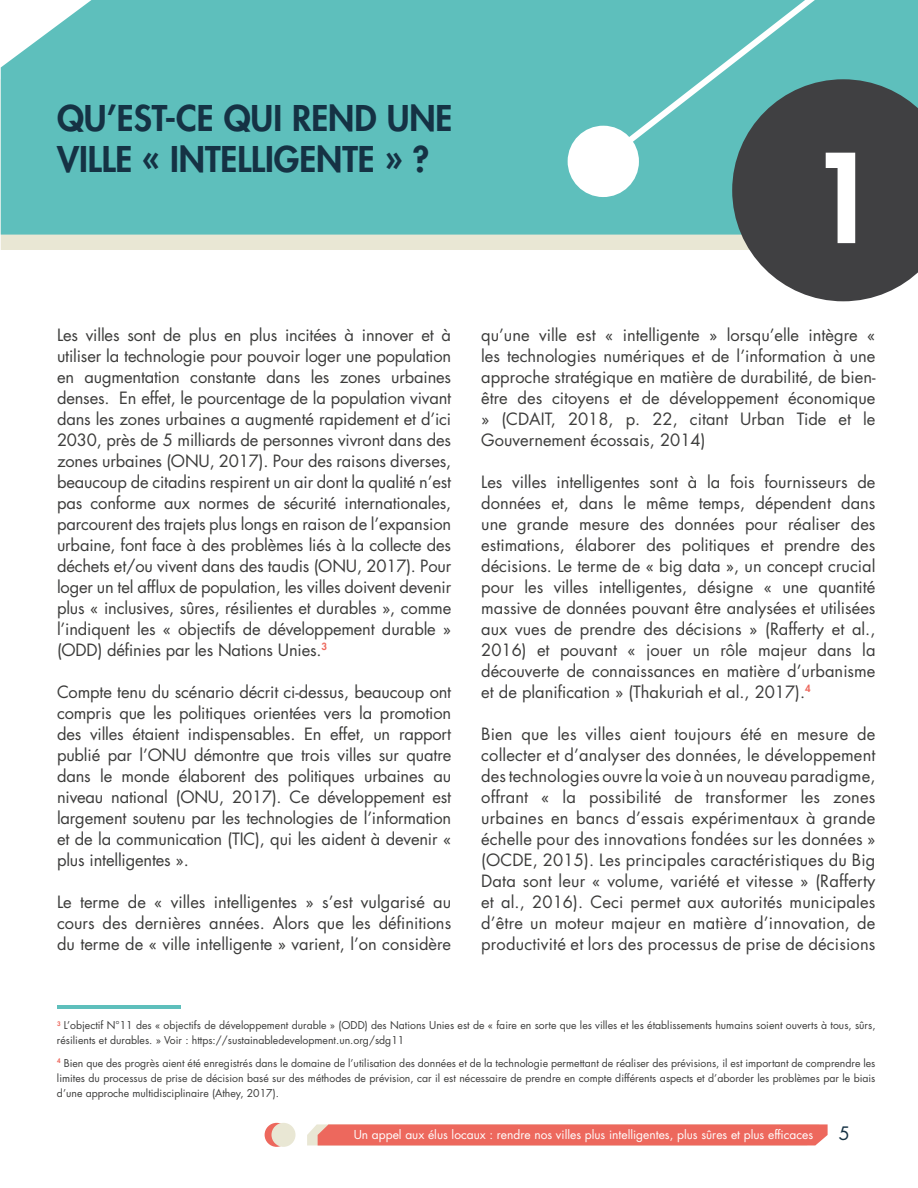
<style>
.page{position:relative;width:918px;height:1188px;background:#fff}
.page>*{position:absolute;margin:0;border:0;box-sizing:border-box;transform-origin:0 0}
.t1{font:800 120px "Futura Std";color:#fff}
.t2{font:800 34.5px/42px "Futura Std";color:#153244}
.t3{font:18px "Futura Std";color:#153244}
.t4{font:16.5px/21px "Futura Std";color:#3c3c3b;text-align:justify}
.t5{font:12px "Futura Std";color:#fff}
.t6{font:10.5px/15px "Futura Std";color:#3c3c3b}
</style>
<div class="page">
<svg style="left:307px;top:1124px;width:521px;height:21px;background:#ed6f64"></svg>
<svg style="left:265px;top:1123px;width:24px;height:24px"></svg>
<div style="left:272px;top:1123px;width:24px;height:24px;background:#e9e7d4;border-radius:50%"></div>
<div style="left:1px;top:235px;width:731px;height:15px;background:#e9e7d4"></div>
<div style="left:1px;top:0;width:731px;height:235px;background:#5ebfbc"></div>
<div style="left:567px;top:126px;width:72px;height:71px;background:#fff;border-radius:50%"></div>
<svg style="left:596px;top:0;width:322px;height:169px;background:#6ac3c1"></svg>
<svg style="left:732px;top:79px;width:186px;height:222px;background:#51595b"></svg>
<hr style="left:57px;top:1005px;width:124px;height:4px;background:#5ebfbc">
<h2 class="t2" style="left:57px;top:97px;width:397px">QU’EST-CE QUI REND UNE<br>VILLE « INTELLIGENTE » ?</h2>
<h1 class="t1" style="left:808px;top:123px;width:71px">1</h1>
<p class="t4" style="left:57px;top:324px;width:396px">Les villes sont de plus en plus incitées à innover et à utiliser la technologie pour pouvoir loger une population en augmentation constante dans les zones urbaines denses. En effet, le pourcentage de la population vivant dans les zones urbaines a augmenté rapidement et d’ici 2030, près de 5 milliards de personnes vivront dans des zones urbaines (ONU, 2017). Pour des raisons diverses, beaucoup de citadins respirent un air dont la qualité n’est pas conforme aux normes de sécurité internationales, parcourent des trajets plus longs en raison de l’expansion urbaine, font face à des problèmes liés à la collecte des déchets et/ou vivent dans des taudis (ONU, 2017). Pour loger un tel afflux de population, les villes doivent devenir plus « inclusives, sûres, résilientes et durables », comme l’indiquent les « objectifs de développement durable » (ODD) définies par les Nations Unies.<sup>3</sup></p>
<p class="t4" style="left:57px;top:681px;width:396px">Compte tenu du scénario décrit ci-dessus, beaucoup ont compris que les politiques orientées vers la promotion des villes étaient indispensables. En effet, un rapport publié par l’ONU démontre que trois villes sur quatre dans le monde élaborent des politiques urbaines au niveau national (ONU, 2017). Ce développement est largement soutenu par les technologies de l’information et de la communication (TIC), qui les aident à devenir « plus intelligentes ».</p>
<p class="t4" style="left:57px;top:891px;width:396px">Le terme de « villes intelligentes » s’est vulgarisé au cours des dernières années. Alors que les définitions du terme de « ville intelligente » varient, l’on considère</p>
<p class="t4" style="left:481px;top:324px;width:396px">qu’une ville est « intelligente » lorsqu’elle intègre « les technologies numériques et de l’information à une approche stratégique en matière de durabilité, de bien&shy;être des citoyens et de développement économique » (CDAIT, 2018, p. 22, citant Urban Tide et le Gouvernement écossais, 2014)</p>
<p class="t4" style="left:481px;top:471px;width:396px">Les villes intelligentes sont à la fois fournisseurs de données et, dans le même temps, dépendent dans une grande mesure des données pour réaliser des estimations, élaborer des politiques et prendre des décisions. Le terme de « big data », un concept crucial pour les villes intelligentes, désigne « une quantité massive de données pouvant être analysées et utilisées aux vues de prendre des décisions » (Rafferty et al., 2016) et pouvant « jouer un rôle majeur dans la découverte de connaissances en matière d’urbanisme et de planification » (Thakuriah et al., 2017).<sup>4</sup></p>
<p class="t4" style="left:481px;top:723px;width:396px">Bien que les villes aient toujours été en mesure de collecter et d’analyser des données, le développement des technologies ouvre la voie à un nouveau paradigme, offrant « la possibilité de transformer les zones urbaines en bancs d’essais expérimentaux à grande échelle pour des innovations fondées sur les données » (OCDE, 2015). Les principales caractéristiques du Big Data sont leur « volume, variété et vitesse » (Rafferty et al., 2016). Ceci permet aux autorités municipales d’être un moteur majeur en matière d’innovation, de productivité et lors des processus de prise de décisions</p>
<p class="t6" style="left:57px;top:1018px;width:820px"><sup>3</sup> L’objectif N°11 des « objectifs de développement durable » (ODD) des Nations Unies est de « faire en sorte que les villes et les établissements humains soient ouverts à tous, sûrs, résilients et durables. » Voir : https://sustainabledevelopment.un.org/sdg11</p>
<p class="t6" style="left:57px;top:1056px;width:820px;text-align:justify"><sup>4</sup> Bien que des progrès aient été enregistrés dans le domaine de l’utilisation des données et de la technologie permettant de réaliser des prévisions, il est important de comprendre les limites du processus de prise de décision basé sur des méthodes de prévision, car il est nécessaire de prendre en compte différents aspects et d’aborder les problèmes par le biais d’une approche multidisciplinaire (Athey, 2017).</p>
<p class="t5" style="left:354px;top:1127px;width:461px">Un appel aux élus locaux : rendre nos villes plus intelligentes, plus sûres et plus efficaces</p>
<p class="t3" style="left:839px;top:1122px;width:13px">5</p>
</div>
